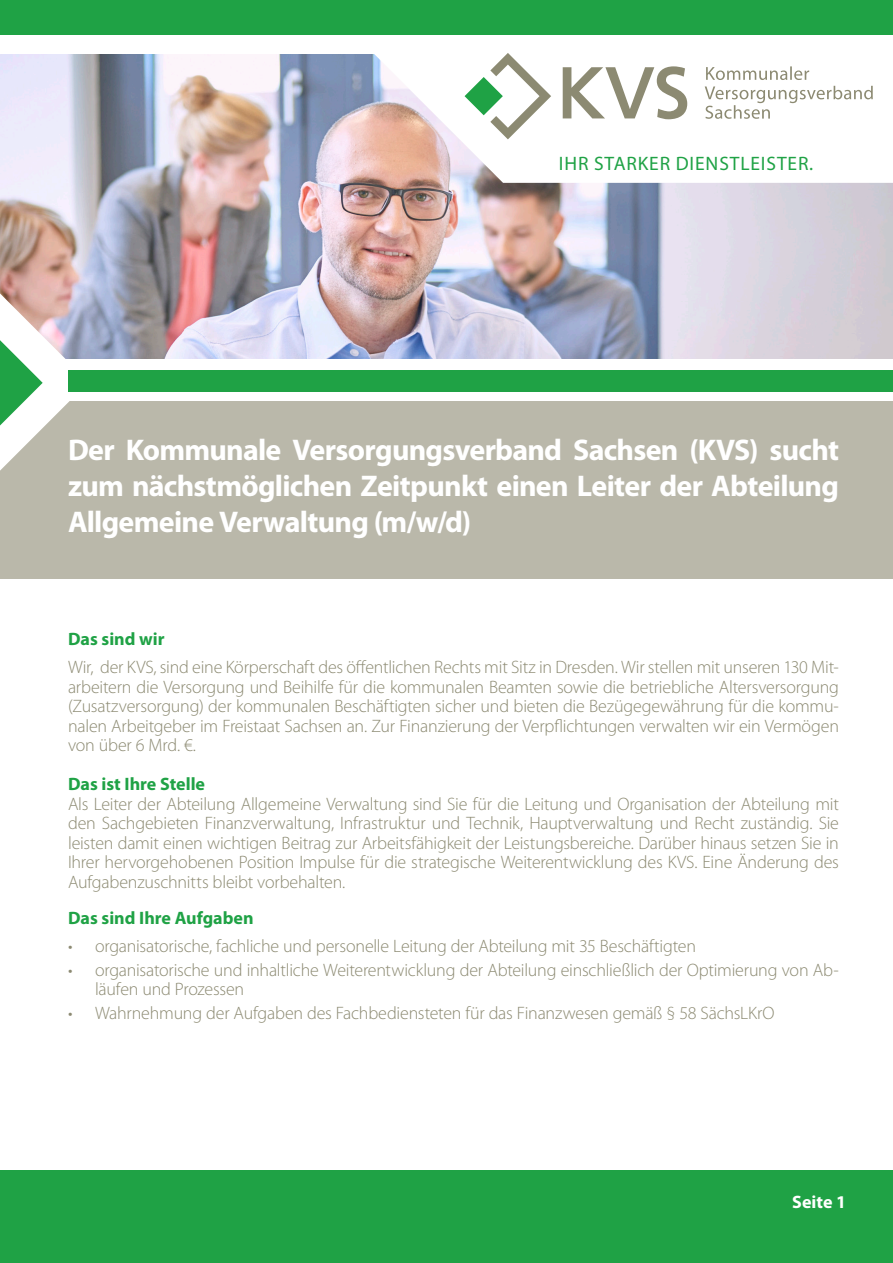
<style>
.page{position:relative;width:893px;height:1263px;background:#fff}
.page>*{position:absolute;margin:0;border:0;box-sizing:border-box;transform-origin:0 0}
.t1{font:700 30px/36px "Myriad Pro";letter-spacing:-.025em;color:#fff;text-align:justify}
.t2{font:19.5px "Myriad Pro";letter-spacing:.045em;color:#1fa245}
.Fleißtext{font:300 18px/19.5px "Myriad Pro";letter-spacing:-.015em;color:#8c8a72;text-align:justify}
.Einf__Abs{font:700 18px "Myriad Pro";color:#1fa245}
.Fleißtext-2{font:700 18px "Myriad Pro";color:#1fa245}
.Einf__Abs-2{font:700 18px "Myriad Pro";color:#fff}
</style>
<div class="page">
<img style="left:0;top:54px;width:893px;height:305px">
<svg style="left:373px;top:54px;width:520px;height:129px"></svg>
<div style="left:0;top:401px;width:893px;height:177px;background:#bab8aa"></div>
<svg style="left:0;top:293px;width:89px;height:178px"></svg>
<div style="left:68px;top:370px;width:825px;height:21px;background:#1fa245"></div>
<div style="left:0;top:0;width:893px;height:35px;background:#1fa245"></div>
<div style="left:0;top:1170px;width:893px;height:93px;background:#1fa245"></div>
<svg style="left:465px;top:53px;width:86px;height:86px"></svg>
<svg style="left:563px;top:66px;width:124px;height:53px"></svg>
<svg style="left:705px;top:86px;width:168px;height:33px"></svg>
<svg style="left:706px;top:66px;width:103px;height:14px"></svg>
<p class="t2" style="left:559px;top:152px;width:256px">IHR STARKER DIENSTLEISTER.</p>
<p class="t1" style="left:68px;top:431px;width:772px">Der Kommunale Versorgungsverband Sachsen (KVS) sucht zum nächstmöglichen Zeitpunkt einen Leiter der Abteilung Allgemeine Verwaltung (m/w/d)</p>
<p class="Einf__Abs" style="left:68px;top:627px;width:98px">Das sind wir</p>
<p class="Fleißtext" style="left:68px;top:657px;width:772px">Wir, der KVS, sind eine Körperschaft des öffentlichen Rechts mit Sitz in Dresden. Wir stellen mit unseren 130 Mit&shy;arbeitern die Versorgung und Beihilfe für die kommunalen Beamten sowie die betriebliche Altersversorgung (Zusatzversorgung) der kommunalen Beschäftigten sicher und bieten die Bezügegewährung für die kommu&shy;nalen Arbeitgeber im Freistaat Sachsen an. Zur Finanzierung der Verpflichtungen verwalten wir ein Vermögen von über 6 Mrd. €.</p>
<p class="Fleißtext-2" style="left:68px;top:772px;width:139px">Das ist Ihre Stelle</p>
<p class="Fleißtext" style="left:68px;top:794px;width:772px">Als Leiter der Abteilung Allgemeine Verwaltung sind Sie für die Leitung und Organisation der Abteilung mit den Sachgebieten Finanzverwaltung, Infrastruktur und Technik, Hauptverwaltung und Recht zuständig. Sie leisten damit einen wichtigen Beitrag zur Arbeitsfähigkeit der Leistungsbereiche. Darüber hinaus setzen Sie in Ihrer hervorgehobenen Position Impulse für die strategische Weiterentwicklung des KVS. Eine Änderung des Aufgabenzuschnitts bleibt vorbehalten.</p>
<p class="Einf__Abs" style="left:68px;top:906px;width:187px">Das sind Ihre Aufgaben</p>
<p class="Fleißtext" style="left:68px;top:936px;width:629px">• organisatorische, fachliche und personelle Leitung der Abteilung mit 35 Beschäftigten</p>
<p class="Fleißtext" style="left:95px;top:960px;width:745px;text-indent:-27px">• organisatorische und inhaltliche Weiterentwicklung der Abteilung einschließlich der Optimierung von Ab&shy;läufen und Prozessen</p>
<p class="Fleißtext" style="left:68px;top:1003px;width:708px">• Wahrnehmung der Aufgaben des Fachbediensteten für das Finanzwesen gemäß § 58 SächsLKrO</p>
<p class="Einf__Abs-2" style="left:792px;top:1190px;width:55px">Seite 1</p>
</div>
